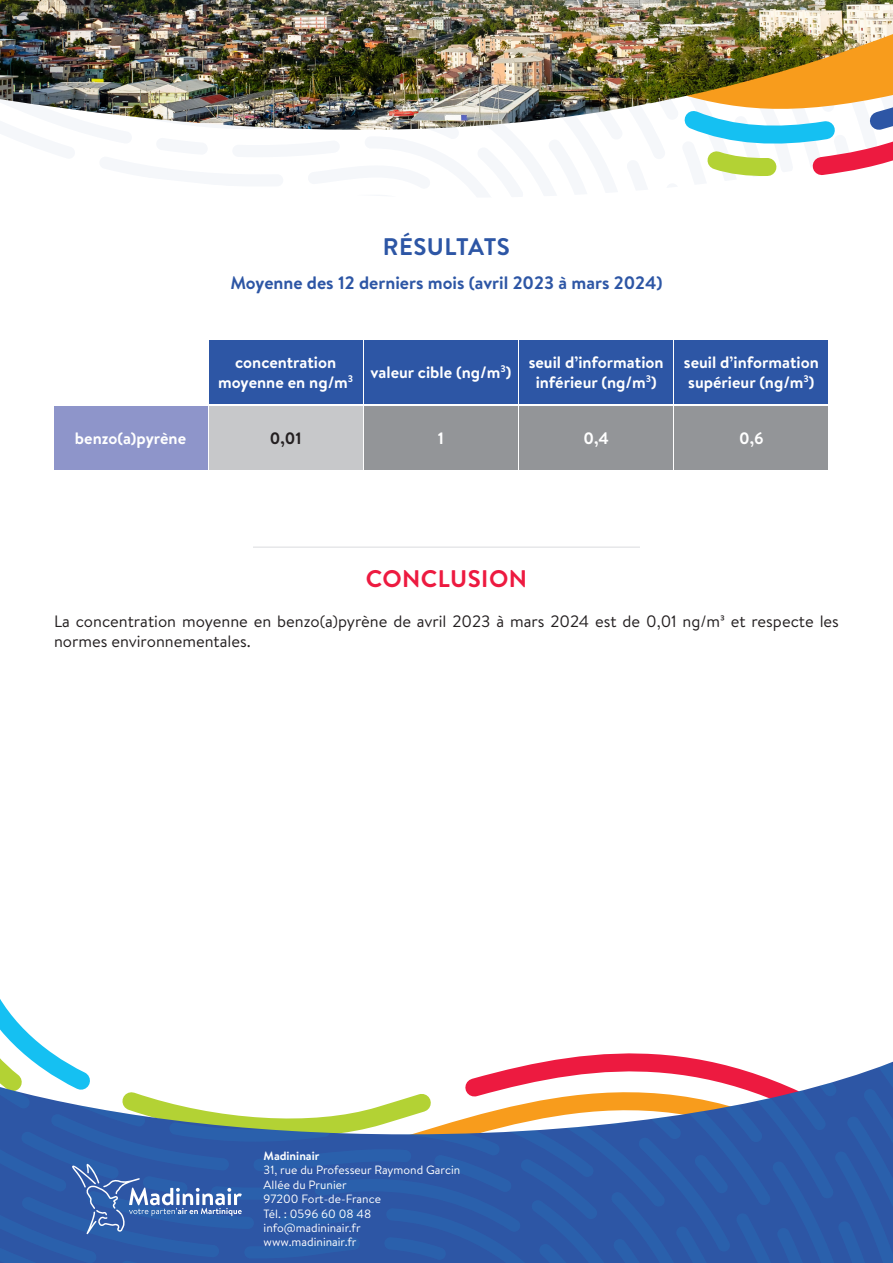
<style>
.page{position:relative;width:893px;height:1263px;background:#fff}
.page>*{position:absolute;margin:0;border:0;box-sizing:border-box;transform-origin:0 0}
.t1{font:700 24px "Brandon Text";letter-spacing:.02em;color:#ed1a40}
.t2{font:700 24px "Brandon Text";letter-spacing:.015em;color:#2d56a5}
.t3{font:700 18px "Brandon Text";color:#2d56a5}
.t4{font:700 16.5px/19.8px "Brandon Text";color:#fff;text-align:center}
.t5{font:16.5px/19.8px "Brandon Text";color:#231f20}
.t6{font:700 16.5px "Brandon Text";color:#231f20}
.t7{font:12px "Brandon Text";color:#fff}
.t8{font:700 12px "Brandon Text";color:#fff}
</style>
<div class="page">
<svg style="left:544px;top:1053px;width:349px;height:9px"></svg>
<svg style="left:0;top:1062px;width:893px;height:201px;background:#576da6"></svg>
<svg style="left:0;top:999px;width:444px;height:237px"></svg>
<hr style="left:253px;top:546px;width:387px;height:2px;background:#e6e7e9">
<img style="left:0;top:0;width:893px;height:130px">
<svg style="left:676px;top:88px;width:217px;height:88px"></svg>
<div style="left:209px;top:340px;width:153px;height:64px;background:#2d56a5"></div>
<div style="left:364px;top:340px;width:153px;height:64px;background:#2d56a5"></div>
<div style="left:520px;top:340px;width:153px;height:64px;background:#2d56a5"></div>
<div style="left:675px;top:340px;width:153px;height:64px;background:#2d56a5"></div>
<div style="left:54px;top:406px;width:153px;height:64px;background:#8e95ca"></div>
<div style="left:364px;top:406px;width:153px;height:64px;background:#939598"></div>
<div style="left:520px;top:406px;width:153px;height:64px;background:#939598"></div>
<div style="left:675px;top:406px;width:153px;height:64px;background:#939598"></div>
<div style="left:209px;top:406px;width:153px;height:64px;background:#c7c8ca"></div>
<p class="t2" style="left:383px;top:230px;width:129px">RÉSULTATS</p>
<p class="t3" style="left:230px;top:270px;width:433px">Moyenne des 12 derniers mois (avril 2023 à mars 2024)</p>
<p class="t4" style="left:218px;top:352px;width:137px">concentration moyenne en ng/m<sup>3</sup></p>
<p class="t4" style="left:371px;top:362px;width:142px">valeur cible (ng/m<sup>3</sup>)</p>
<p class="t4" style="left:529px;top:352px;width:136px">seuil d’information inférieur (ng/m<sup>3</sup>)</p>
<p class="t4" style="left:684px;top:352px;width:136px;text-align:left">seuil d’information supérieur (ng/m<sup>3</sup>)</p>
<p class="t4" style="left:75px;top:428px;width:113px">benzo(a)pyrène</p>
<p class="t6" style="left:270px;top:426px;width:33px">0,01</p>
<p class="t4" style="left:438px;top:428px;width:8px">1</p>
<p class="t4" style="left:583px;top:428px;width:27px">0,4</p>
<p class="t4" style="left:739px;top:428px;width:26px">0,6</p>
<p class="t1" style="left:366px;top:562px;width:163px">CONCLUSION</p>
<p class="t5" style="left:54px;top:610px;width:786px">La concentration moyenne en benzo(a)pyrène de avril 2023 à mars 2024 est de 0,01 ng/m3 et respecte les normes environnementales.</p>
<p class="t8" style="left:264px;top:1147px;width:57px">Madininair</p>
<p class="t7" style="left:264px;top:1162px;width:198px">31, rue du Professeur Raymond Garcin</p>
<p class="t7" style="left:264px;top:1176px;width:85px">Allée du Prunier</p>
<p class="t7" style="left:264px;top:1191px;width:119px">97200 Fort-de-France</p>
<p class="t7" style="left:264px;top:1205px;width:109px">Tél. : 0596 60 08 48</p>
<p class="t7" style="left:264px;top:1219px;width:99px">info@madininair.fr</p>
<p class="t7" style="left:264px;top:1234px;width:94px">www.madininair.fr</p>
</div>
